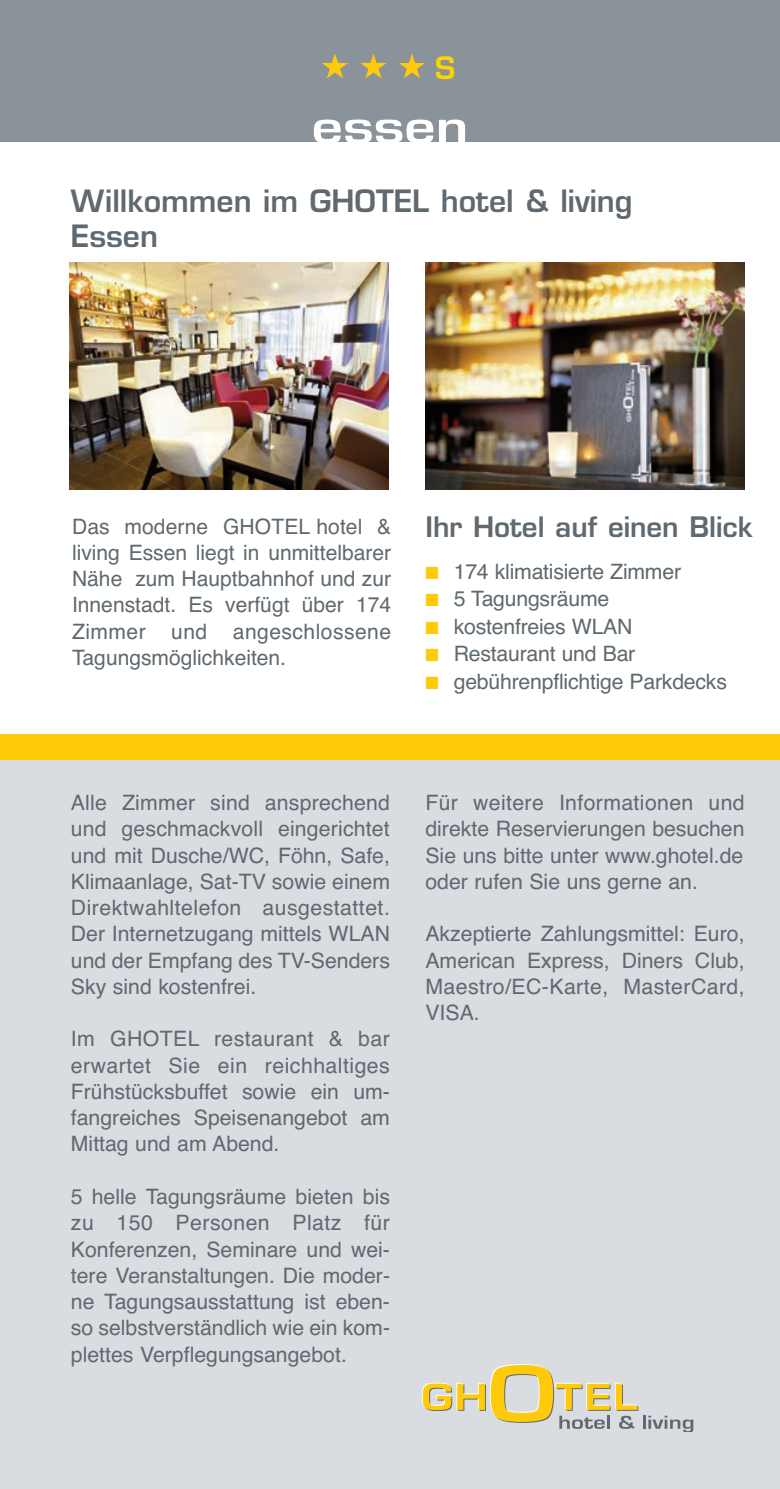
<style>
.page{position:relative;width:780px;height:1489px;background:#fff}
.page>*{position:absolute;margin:0;border:0;box-sizing:border-box;transform-origin:0 0}
.t1{font:600 44px "Eurostile";color:#fff;scale:1.25 1}
.t2{font:600 30px/35px "Eurostile";color:#5f696f}
.t3{font:600 30px "Eurostile";color:#fed304}
.t4{font:600 27.5px "Eurostile";color:#5f696f}
.t5{font:21.25px/26.2px "Helvetica";color:#5f696f;text-align:justify}
.s1{color:#feca0a}
</style>
<div class="page">
<div style="left:0;top:753px;width:780px;height:735px;background:#d9dce0"></div>
<img style="left:425px;top:262px;width:319px;height:227px">
<img style="left:70px;top:262px;width:318px;height:227px">
<div style="left:0;top:0;width:780px;height:142px;background:#899399"></div>
<div style="left:0;top:734px;width:780px;height:26px;background:#feca0a"></div>
<svg style="left:422px;top:1364px;width:271px;height:67px"></svg>
<svg style="left:322px;top:53px;width:26px;height:25px"></svg>
<svg style="left:360px;top:53px;width:26px;height:25px"></svg>
<svg style="left:399px;top:53px;width:26px;height:25px"></svg>
<h2 class="t3" style="left:435px;top:57px;width:22px">S</h2>
<h1 class="t1" style="left:311px;top:110px;width:127px">essen</h1>
<h2 class="t2" style="left:71px;top:187px;width:563px">Willkommen im GHOTEL hotel &amp; living<br>Essen</h2>
<p class="t5" style="left:72px;top:513px;width:321px">Das moderne GHOTEL hotel &amp; living Essen liegt in unmittelbarer Nähe zum Hauptbahnhof und zur Innenstadt. Es verfügt über 174<br>Zimmer und angeschlossene Tagungsmöglichkeiten.</p>
<p class="t4" style="left:425px;top:516px;width:328px">Ihr Hotel auf einen Blick</p>
<p class="t5" style="left:425px;top:558px;width:257px"><span class="s1">■</span> 174 klimatisierte Zimmer</p>
<p class="t5" style="left:425px;top:585px;width:185px"><span class="s1">■</span> 5 Tagungsräume</p>
<p class="t5" style="left:425px;top:613px;width:209px"><span class="s1">■</span> kostenfreies WLAN</p>
<p class="t5" style="left:425px;top:640px;width:211px"><span class="s1">■</span> Restaurant und Bar</p>
<p class="t5" style="left:425px;top:668px;width:303px"><span class="s1">■</span> gebührenpflichtige Parkdecks</p>
<p class="t5" style="left:71px;top:789px;width:320px">Alle Zimmer sind ansprechend und geschmackvoll eingerichtet und mit Dusche/WC, Föhn, Safe, Klimaanlage, Sat-TV sowie einem Direktwahltelefon ausgestattet.<br>Der Internetzugang mittels WLAN und der Empfang des TV-Senders Sky sind kostenfrei.</p>
<p class="t5" style="left:71px;top:1025px;width:320px">Im GHOTEL restaurant &amp; bar erwar tet Sie ein reichhaltiges Früh stücksbuffet sowie ein um&shy;fangreiches Speisenangebot am Mittag und am Abend.</p>
<p class="t5" style="left:71px;top:1183px;width:320px">5 helle Tagungsräume bieten bis zu 150 Personen Platz für Konferenzen, Seminare und wei&shy;tere Veranstaltungen. Die moder&shy;ne Ta gungs ausstattung ist eben&shy;so selbst verständlich wie ein kom&shy;plettes Verpflegungsangebot.</p>
<p class="t5" style="left:425px;top:789px;width:321px">Für weitere Informationen und direkte Reservierungen besuchen Sie uns bitte unter www.ghotel.de oder rufen Sie uns gerne an.</p>
<p class="t5" style="left:425px;top:920px;width:321px">Akzeptierte Zahlungsmittel: Euro, American Express, Diners Club, Maestro/EC-Karte, MasterCard, VISA.</p>
</div>
